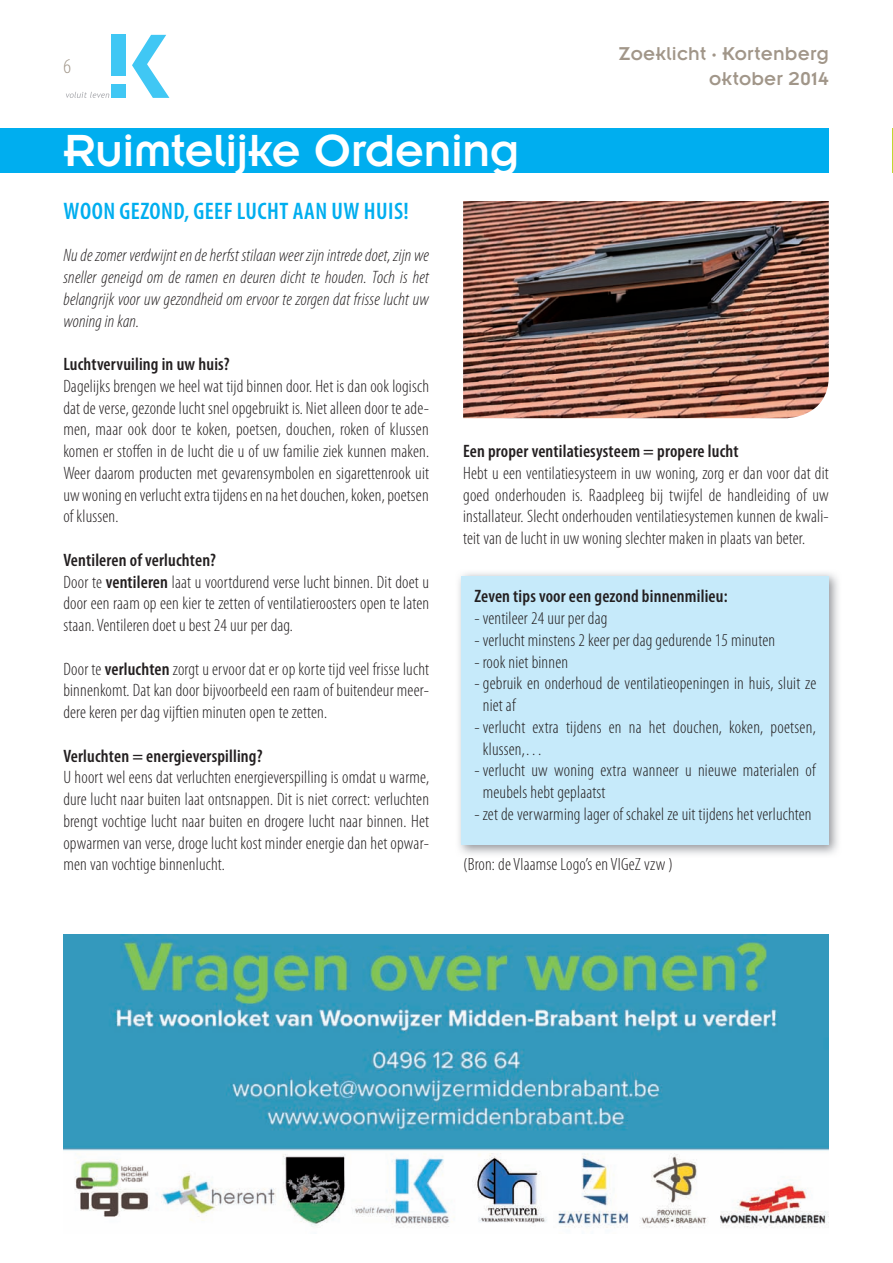
<style>
.page{position:relative;width:893px;height:1263px;background:#fff}
.page>*{position:absolute;margin:0;border:0;box-sizing:border-box;transform-origin:0 0}
.t1{font:49.5px "Insignia LT Std";letter-spacing:-.015em;color:#fff}
.t2{font:600 condensed 24px "Myriad Pro";letter-spacing:.02em;color:#00aeef}
.t3{font:300 condensed 21px "Myriad Pro";color:#a19689}
.t4{font:20.4px/24.6px "Insignia LT Std";letter-spacing:.01em;color:#a19689;text-align:right}
.t5{font:300 condensed 18px/21.8px "Myriad Pro";letter-spacing:.01em;color:#231f20;text-align:justify}
.t6{font:italic 300 condensed 18px/21.8px "Myriad Pro";letter-spacing:.01em;color:#231f20;text-align:justify}
.t7{font:600 condensed 18px "Myriad Pro";letter-spacing:.01em;color:#231f20}
.s1{font-weight:600}
</style>
<div class="page">
<svg style="left:132px;top:35px;width:37px;height:63px"></svg>
<div style="left:111px;top:84px;width:15px;height:14px;background:#40c7f4"></div>
<div style="left:111px;top:35px;width:15px;height:41px;background:#40c7f4"></div>
<svg style="left:66px;top:92px;width:43px;height:6px"></svg>
<div style="left:0;top:128px;width:829px;height:45px;background:#00aeef"></div>
<img style="left:63px;top:935px;width:766px;height:293px">
<img style="left:458px;top:573px;width:380px;height:282px">
<div style="left:462px;top:576px;width:367px;height:269px;background:#c6eafa"></div>
<img style="left:463px;top:201px;width:366px;height:217px">
<hr style="left:892px;top:128px;width:1px;height:45px;background:#c1d72f">
<p class="t3" style="left:63px;top:55px;width:9px">6</p>
<h1 class="t1" style="left:63px;top:125px;width:458px">Ruimtelijke Ordening</h1>
<h2 class="t2" style="left:64px;top:198px;width:347px">Woon GeZond, Geef Lucht aan uW huis!</h2>
<p class="t4" style="left:618px;top:41px;width:212px">Zoeklicht · Kortenberg oktober 2014</p>
<p class="t6" style="left:63px;top:245px;width:367px">Nu de zomer verdwijnt en de herfst stilaan weer zijn intrede doet, zijn we sneller geneigd om de ramen en deuren dicht te houden. Toch is het belangrijk voor uw gezondheid om ervoor te zorgen dat frisse lucht uw woning in kan.</p>
<p class="t7" style="left:63px;top:354px;width:168px">Luchtvervuiling in uw huis?</p>
<p class="t5" style="left:63px;top:375px;width:367px">Dagelijks brengen we heel wat tijd binnen door. Het is dan ook logisch dat de verse, gezonde lucht snel opgebruikt is. Niet alleen door te ade&shy;men, maar ook door te koken, poetsen, douchen, roken of klussen komen er stoffen in de lucht die u of uw familie ziek kunnen maken.<br>Weer daarom producten met gevarensymbolen en sigarettenrook uit uw woning en verlucht extra tijdens en na het douchen, koken, poetsen of klussen.</p>
<p class="t5" style="left:63px;top:549px;width:367px;text-align:left"><span class="s1">ventileren of verluchten?<br></span>Door te <span class="s1">ventileren</span> laat u voortdurend verse lucht binnen. Dit doet u door een raam op een kier te zetten of ventilatieroosters open te laten staan. Ventileren doet u best 24 uur per dag.</p>
<p class="t5" style="left:63px;top:658px;width:367px">Door te <span class="s1">verluchten</span> zorgt u ervoor dat er op korte tijd veel frisse lucht binnenkomt. Dat kan door bijvoorbeeld een raam of buitendeur meer&shy;dere keren per dag vijftien minuten open te zetten.</p>
<p class="t7" style="left:63px;top:746px;width:201px">verluchten = energieverspilling?</p>
<p class="t5" style="left:63px;top:767px;width:367px">U hoort wel eens dat verluchten energieverspilling is omdat u warme, dure lucht naar buiten laat ontsnappen. Dit is niet correct: verluchten brengt vochtige lucht naar buiten en drogere lucht naar binnen. Het opwarmen van verse, droge lucht kost minder energie dan het opwar&shy;men van vochtige binnenlucht.</p>
<p class="t7" style="left:463px;top:441px;width:277px">een proper ventilatiesysteem = propere lucht</p>
<p class="t5" style="left:463px;top:462px;width:367px">Hebt u een ventilatiesysteem in uw woning, zorg er dan voor dat dit goed onderhouden is. Raadpleeg bij twijfel de handleiding of uw installateur. Slecht onderhouden ventilatiesystemen kunnen de kwali&shy;teit van de lucht in uw woning slechter maken in plaats van beter.</p>
<p class="t7" style="left:474px;top:587px;width:255px">Zeven tips voor een gezond binnenmilieu:</p>
<p class="t5" style="left:474px;top:608px;width:135px">- ventileer 24 uur per dag</p>
<p class="t5" style="left:474px;top:629px;width:302px">- verlucht minstens 2 keer per dag gedurende 15 minuten</p>
<p class="t5" style="left:474px;top:651px;width:95px">- rook niet binnen</p>
<p class="t5" style="left:483px;top:673px;width:335px;text-indent:-8px">- gebruik en onderhoud de ventilatieopeningen in huis, sluit ze niet af</p>
<p class="t5" style="left:483px;top:716px;width:334px;text-indent:-8px">- verlucht extra tijdens en na het douchen, koken, poetsen, klussen,…</p>
<p class="t5" style="left:483px;top:760px;width:334px;text-indent:-8px">- verlucht uw woning extra wanneer u nieuwe materialen of meubels hebt geplaatst</p>
<p class="t5" style="left:474px;top:803px;width:339px">- zet de verwarming lager of schakel ze uit tijdens het verluchten</p>
<p class="t5" style="left:463px;top:854px;width:211px">(Bron: de Vlaamse Logo’s en VIGeZ vzw )</p>
</div>
